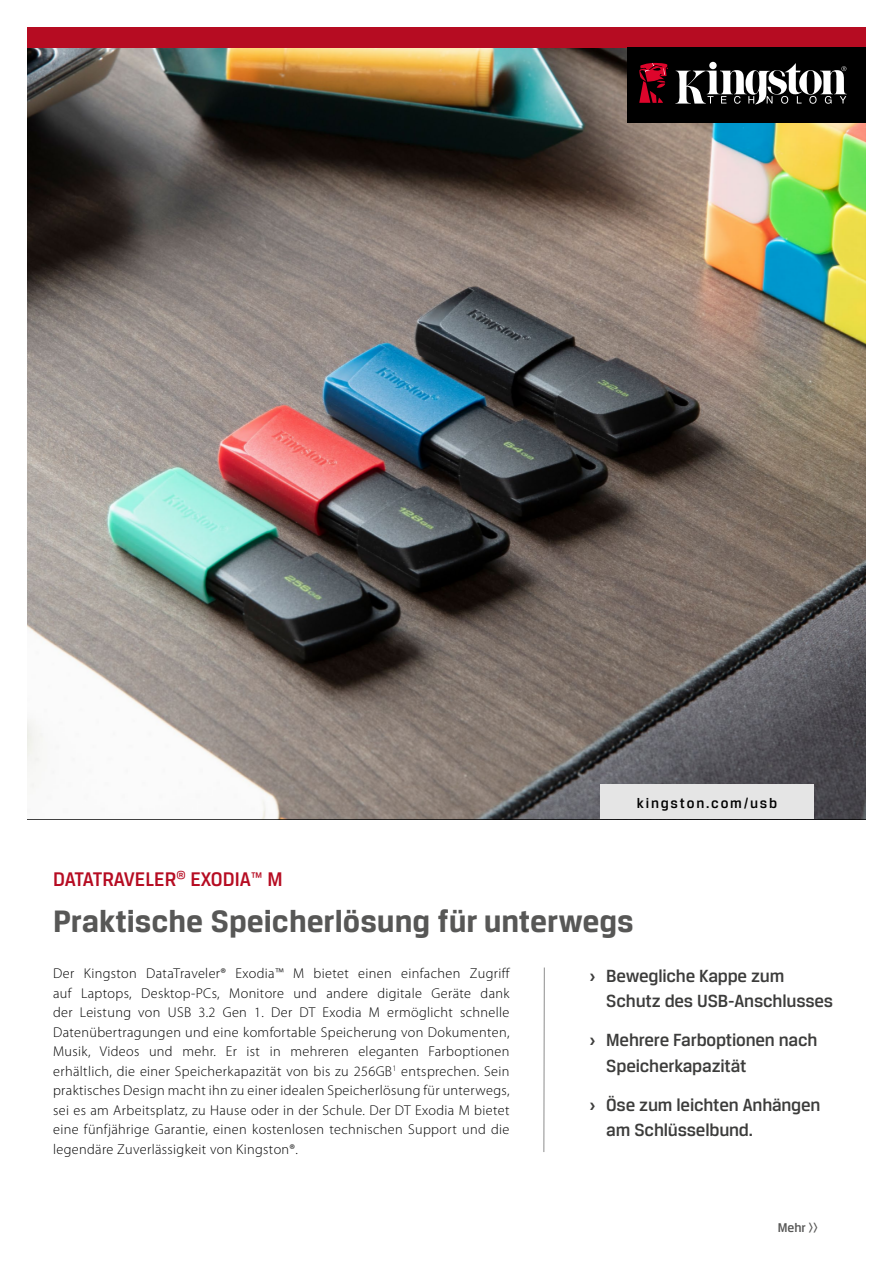
<style>
.page{position:relative;width:893px;height:1263px;background:#fff}
.page>*{position:absolute;margin:0;border:0;box-sizing:border-box;transform-origin:0 0}
.t1{font:700 33px "Breuer Text";color:#575756}
.t2{font:500 21px "Breuer Text";color:#b60c22}
.t3{font:500 18.75px/25.5px "Breuer Text";letter-spacing:-.01em;color:#3c3c3b}
.t4{font:500 15px "Breuer Text";letter-spacing:.12em;color:#000}
.t5{font:300 14.25px/19.5px "Myriad Pro";letter-spacing:.025em;color:#000;text-align:justify}
.t6{font:500 13.5px "Breuer Text";color:#575756}
.s1{font-weight:700}
</style>
<div class="page">
<img style="left:27px;top:47px;width:839px;height:772px">
<div style="left:27px;top:27px;width:839px;height:20px;background:#b60c22"></div>
<div style="left:628px;top:47px;width:238px;height:76px;background:#000"></div>
<svg style="left:675px;top:63px;width:172px;height:42px"></svg>
<svg style="left:639px;top:62px;width:29px;height:41px"></svg>
<svg style="left:543px;top:967px;width:2px;height:185px"></svg>
<div style="left:600px;top:784px;width:214px;height:35px;background:#e5e5e5"></div>
<h2 class="t2" style="left:53px;top:867px;width:231px">DATATRAVELER<sup>®</sup> EXODIA™ M</h2>
<p class="t4" style="left:637px;top:794px;width:142px">kingston.com/usb</p>
<h1 class="t1" style="left:53px;top:903px;width:582px">Praktische Speicherlösung für unterwegs</h1>
<p class="t5" style="left:53px;top:963px;width:458px">Der Kingston DataTraveler® Exodia™ M bietet einen einfachen Zugriff auf Laptops, Desktop-PCs, Monitore und andere digitale Geräte dank der Leistung von USB 3.2 Gen 1. Der DT Exodia M ermöglicht schnelle Datenübertragungen und eine komfortable Speicherung von Dokumenten, Musik, Videos und mehr. Er ist in mehreren eleganten Farboptionen erhältlich, die einer Speicherkapazität von bis zu 256GB<sup>1</sup> entsprechen. Sein praktisches Design macht ihn zu einer idealen Speicherlösung für unterwegs, sei es am Arbeitsplatz, zu Hause oder in der Schule. Der DT Exodia M bietet eine fünfjährige Garantie, einen kostenlosen technischen Support und die legendäre Zuverlässigkeit von Kingston®.</p>
<h3 class="t3" style="left:606px;top:962px;width:228px;text-indent:-17px"><span class="s1">›</span> Bewegliche Kappe zum<br>Schutz des USB-Anschlusses</h3>
<h3 class="t3" style="left:606px;top:1027px;width:213px;text-indent:-17px"><span class="s1">›</span> Mehrere Farboptionen nach<br>Speicherkapazität</h3>
<h3 class="t3" style="left:606px;top:1091px;width:216px;text-indent:-17px"><span class="s1">›</span> Öse zum leichten Anhängen am Schlüsselbund.</h3>
<p class="t6" style="left:778px;top:1220px;width:42px">Mehr &gt;&gt;</p>
</div>
